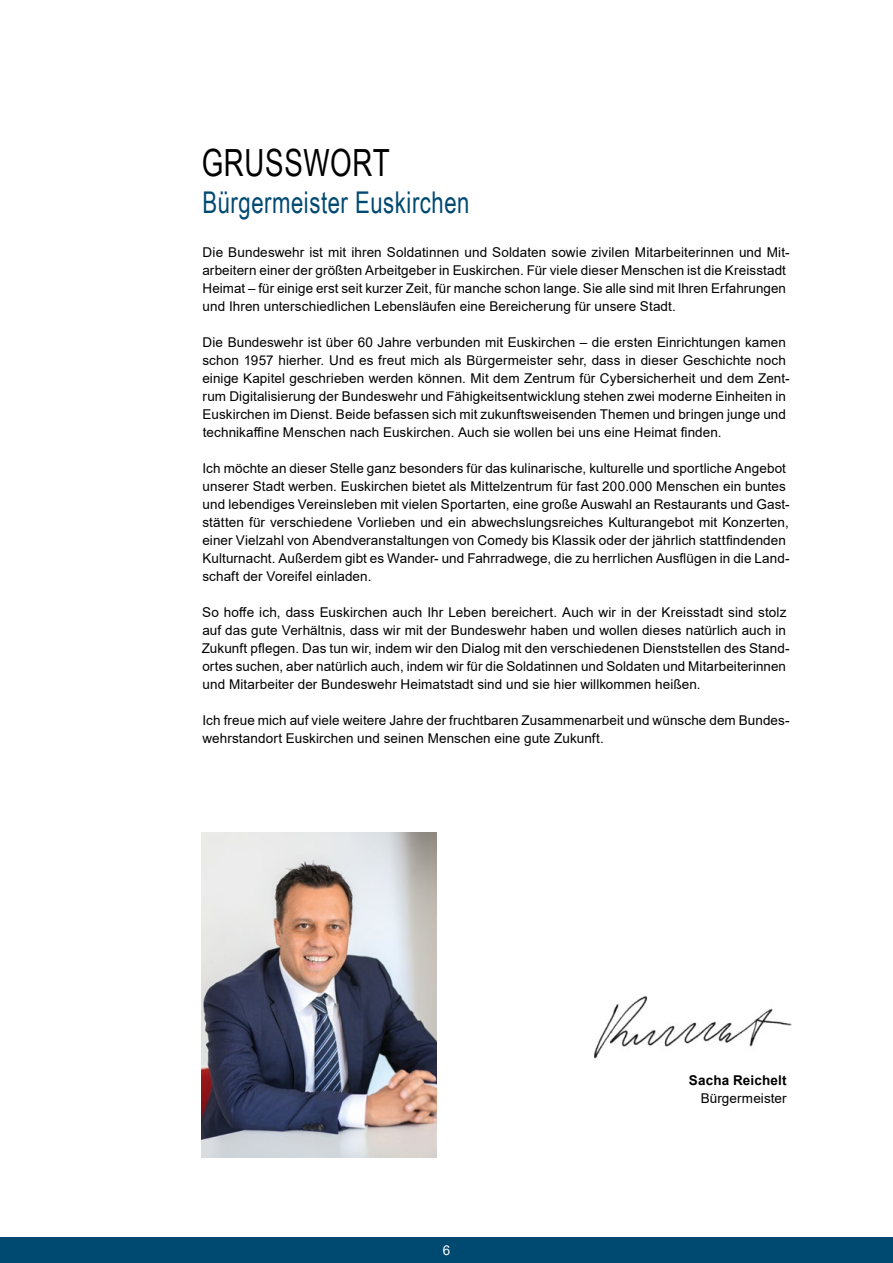
<style>
.page{position:relative;width:893px;height:1263px;background:#fff}
.page>*{position:absolute;margin:0;border:0;box-sizing:border-box;transform-origin:0 0}
.t1{font:37.5px "Arial Narrow";letter-spacing:.02em;color:#000;scale:.9 1}
.t2{font:30px "Arial Narrow";letter-spacing:.02em;color:#004971;scale:.9 1}
.t3{font:13.5px/18px "Arial";letter-spacing:.005em;color:#000}
.t4{font:700 13.5px "Arial";letter-spacing:.01em;color:#000}
.t5{font:13.5px "Arial";color:#fff}
</style>
<div class="page">
<img style="left:202px;top:833px;width:235px;height:324px">
<img style="left:594px;top:996px;width:198px;height:63px">
<div style="left:0;top:1237px;width:893px;height:26px;background:#004971"></div>
<h1 class="t1" style="left:202px;top:135px;width:210px">GRUSSWORT</h1>
<h2 class="t2" style="left:202px;top:181px;width:298px">Bürgermeister Euskirchen</h2>
<p class="t3" style="left:202px;top:243px;width:589px">Die Bundeswehr ist mit ihren Soldatinnen und Soldaten sowie zivilen Mitarbeiterinnen und Mit&shy;arbeitern einer der größten Arbeitgeber in Euskirchen. Für viele dieser Menschen ist die Kreisstadt Heimat – für einige erst seit kurzer Zeit, für manche schon lange. Sie alle sind mit Ihren Erfahrungen und Ihren unterschiedlichen Lebensläufen eine Bereicherung für unsere Stadt.</p>
<p class="t3" style="left:202px;top:333px;width:589px">Die Bundeswehr ist über 60 Jahre verbunden mit Euskirchen – die ersten Einrichtungen kamen schon 1957 hierher. Und es freut mich als Bürgermeister sehr, dass in dieser Geschichte noch einige Kapitel geschrieben werden können. Mit dem Zentrum für Cybersicherheit und dem Zent&shy;rum Digitalisierung der Bundeswehr und Fähigkeitsentwicklung stehen zwei moderne Einheiten in Euskirchen im Dienst. Beide befassen sich mit zukunftsweisenden Themen und bringen junge und technikaffine Menschen nach Euskirchen. Auch sie wollen bei uns eine Heimat finden.</p>
<p class="t3" style="left:202px;top:459px;width:589px">Ich möchte an dieser Stelle ganz besonders für das kulinarische, kulturelle und sportliche Angebot unserer Stadt werben. Euskirchen bietet als Mittelzentrum für fast 200.000 Menschen ein buntes und lebendiges Vereinsleben mit vielen Sportarten, eine große Auswahl an Restaurants und Gast&shy;stätten für verschiedene Vorlieben und ein abwechslungsreiches Kulturangebot mit Konzerten, einer Vielzahl von Abendveranstaltungen von Comedy bis Klassik oder der jährlich stattfindenden Kulturnacht. Außerdem gibt es Wander- und Fahrradwege, die zu herrlichen Ausflügen in die Land&shy;schaft der Voreifel einladen.</p>
<p class="t3" style="left:202px;top:603px;width:590px">So hoffe ich, dass Euskirchen auch Ihr Leben bereichert. Auch wir in der Kreisstadt sind stolz auf das gute Verhältnis, dass wir mit der Bundeswehr haben und wollen dieses natürlich auch in Zukunft pflegen. Das tun wir, indem wir den Dialog mit den verschiedenen Dienststellen des Stand&shy;ortes suchen, aber natürlich auch, indem wir für die Soldatinnen und Soldaten und Mitarbeiterinnen und Mitarbeiter der Bundeswehr Heimatstadt sind und sie hier willkommen heißen.</p>
<p class="t3" style="left:202px;top:711px;width:589px">Ich freue mich auf viele weitere Jahre der fruchtbaren Zusammenarbeit und wünsche dem Bundes&shy;wehrstandort Euskirchen und seinen Menschen eine gute Zukunft.</p>
<p class="t5" style="left:443px;top:1240px;width:9px">6</p>
<p class="t4" style="left:689px;top:1070px;width:99px">Sacha Reichelt</p>
<p class="t3" style="left:701px;top:1089px;width:88px">Bürgermeister</p>
</div>
